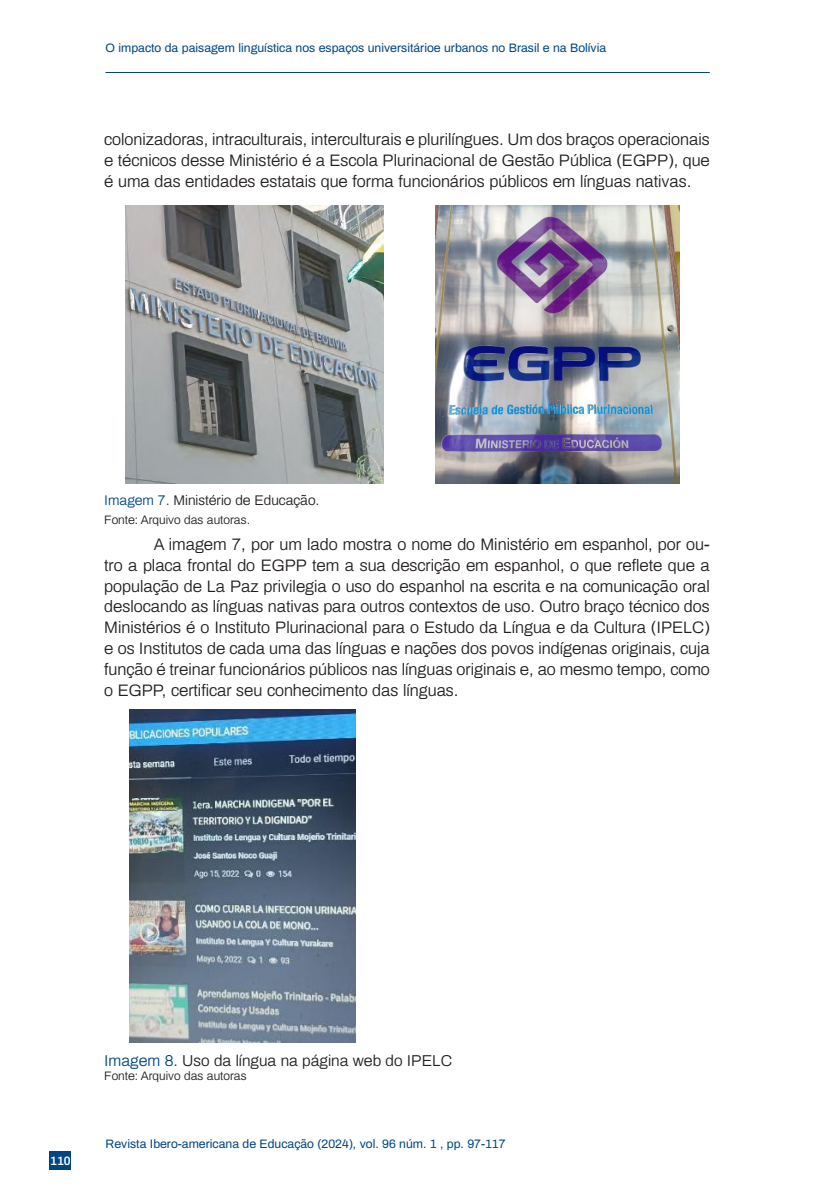
<style>
.page{position:relative;width:819px;height:1191px;background:#fff}
.page>*{position:absolute;margin:0;border:0;box-sizing:border-box;transform-origin:0 0}
.RIE_Texto{font:300 16.62px/20.8px "Archivo";color:#231f20;text-align:justify}
.RIE_Título_Grafico{font:300 15.75px "Archivo";color:#231f20}
.RIE_Tabla{font:300 14px "Archivo";color:#231f20}
.t1{font:12.25px "Archivo";color:#004684}
.RIE_Fuente{font:300 12.25px "Archivo";color:#231f20}
.t2{font:600 12.25px "Archivo";color:#fff}
.s1{color:#004684}
</style>
<div class="page">
<hr style="left:105px;top:72px;width:604px;height:1px;background:#004684">
<img style="left:125px;top:205px;width:258px;height:279px">
<img style="left:435px;top:205px;width:244px;height:279px">
<img style="left:129px;top:709px;width:226px;height:333px">
<div style="left:50px;top:1151px;width:21px;height:19px;background:#004684"></div>
<p class="t1" style="left:106px;top:39px;width:502px">O impacto da paisagem linguística nos espaços universitárioe urbanos no Brasil e na Bolívia</p>
<p class="RIE_Texto" style="left:104px;top:128px;width:607px">colonizadoras, intraculturais, interculturais e plurilíngues. Um dos braços operacionais e técnicos desse Ministério é a Escola Plurinacional de Gestão Pública (EGPP), que é uma das entidades estatais que forma funcionários públicos em línguas nativas.</p>
<p class="RIE_Tabla" style="left:104px;top:489px;width:217px"><span class="s1">Imagem 7.</span> Ministério de Educação.</p>
<p class="RIE_Fuente" style="left:104px;top:511px;width:147px">Fonte: Arquivo das autoras.</p>
<p class="RIE_Texto" style="left:104px;top:533px;width:607px;text-indent:50px">A imagem 7, por um lado mostra o nome do Ministério em espanhol, por ou&shy;tro a placa frontal do EGPP tem a sua descrição em espanhol, o que reflete que a população de La Paz privilegia o uso do espanhol na escrita e na comunicação oral deslocando as línguas nativas para outros contextos de uso. Outro braço técnico dos Ministérios é o Instituto Plurinacional para o Estudo da Língua e da Cultura (IPELC) e os Institutos de cada uma das línguas e nações dos povos indígenas originais, cuja função é treinar funcionários públicos nas línguas originais e, ao mesmo tempo, como o EGPP, certificar seu conhecimento das línguas.</p>
<p class="t2" style="left:50px;top:1152px;width:22px">110</p>
<p class="RIE_Título_Grafico" style="left:104px;top:1048px;width:349px"><span class="s1">Imagem 8.</span> Uso da língua na página web do IPELC</p>
<p class="RIE_Fuente" style="left:104px;top:1067px;width:144px">Fonte: Arquivo das autoras</p>
<p class="t1" style="left:106px;top:1135px;width:401px">Revista Ibero-americana de Educação (2024), vol. 96 núm. 1 , pp. 97-117</p>
</div>
